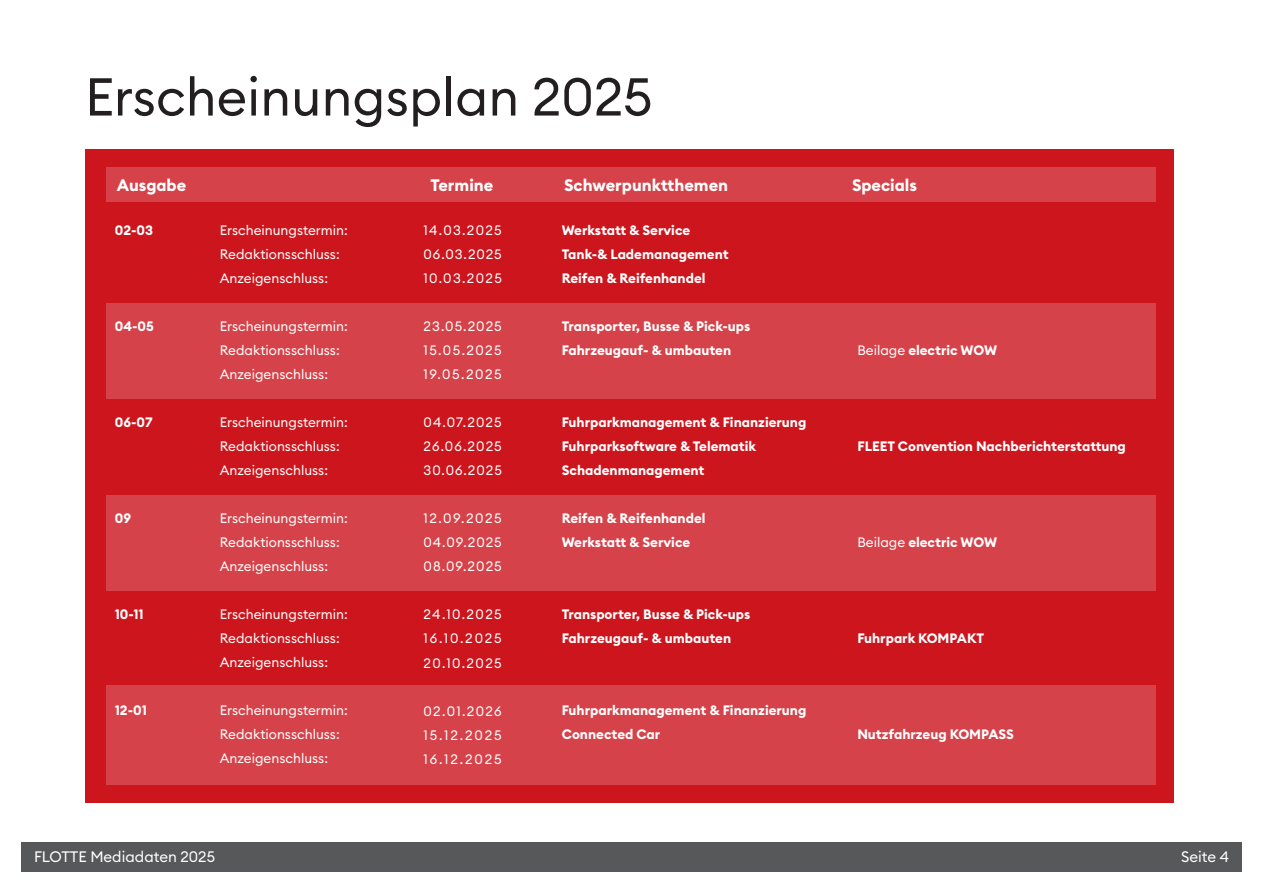
<style>
.page{position:relative;width:1263px;height:893px;background:#fff}
.page>*{position:absolute;margin:0;border:0;box-sizing:border-box;transform-origin:0 0}
.t1{font:52.5px "Euclid Circular B";color:#231f20}
.t2{font:700 16.5px "Euclid Circular B";color:#fff}
.t3{font:15px "Euclid Circular B";color:#fff}
.t4{font:13.5px "Euclid Circular B";color:#fff}
.t5{font:700 13.5px "Euclid Circular B";color:#fff}
.s1{font-weight:400}
</style>
<div class="page">
<div style="left:21px;top:842px;width:1221px;height:30px;background:#57585a"></div>
<div style="left:85px;top:149px;width:1089px;height:653px;background:#cd151d"></div>
<div style="left:106px;top:303px;width:1050px;height:95px;background:#d64249"></div>
<div style="left:106px;top:167px;width:1050px;height:34px;background:#d64249"></div>
<div style="left:106px;top:495px;width:1050px;height:96px;background:#d64249"></div>
<div style="left:106px;top:685px;width:1050px;height:99px;background:#d64249"></div>
<p class="t1" style="left:85px;top:63px;width:569px">Erscheinungsplan 2025</p>
<p class="t2" style="left:117px;top:174px;width:71px">Ausgabe</p>
<p class="t2" style="left:431px;top:174px;width:64px">Termine</p>
<p class="t2" style="left:564px;top:174px;width:166px">Schwerpunktthemen</p>
<p class="t2" style="left:852px;top:174px;width:66px">Specials</p>
<p class="t5" style="left:115px;top:222px;width:40px">02-03</p>
<p class="t4" style="left:220px;top:222px;width:130px">Erscheinungstermin:</p>
<p class="t5" style="left:562px;top:222px;width:130px">Werkstatt &amp; Service</p>
<p class="t4" style="left:220px;top:246px;width:121px">Redaktionsschluss:</p>
<p class="t5" style="left:562px;top:246px;width:168px">Tank-&amp; Lademanagement</p>
<p class="t4" style="left:220px;top:270px;width:110px">Anzeigenschluss:</p>
<p class="t5" style="left:562px;top:270px;width:145px">Reifen &amp; Reifenhandel</p>
<p class="t5" style="left:115px;top:318px;width:41px">04-05</p>
<p class="t4" style="left:220px;top:318px;width:130px">Erscheinungstermin:</p>
<p class="t5" style="left:562px;top:318px;width:190px">Transporter, Busse &amp; Pick-ups</p>
<p class="t4" style="left:220px;top:342px;width:121px">Redaktionsschluss:</p>
<p class="t5" style="left:562px;top:342px;width:171px">Fahrzeugauf- &amp; umbauten</p>
<p class="t5" style="left:857px;top:342px;width:141px"><span class="s1">Beilage</span> electric WOW</p>
<p class="t4" style="left:220px;top:366px;width:110px">Anzeigenschluss:</p>
<p class="t5" style="left:115px;top:414px;width:39px">06-07</p>
<p class="t4" style="left:220px;top:414px;width:130px">Erscheinungstermin:</p>
<p class="t5" style="left:562px;top:414px;width:246px">Fuhrparkmanagement &amp; Finanzierung</p>
<p class="t4" style="left:220px;top:438px;width:121px">Redaktionsschluss:</p>
<p class="t5" style="left:562px;top:438px;width:196px">Fuhrparksoftware &amp; Telematik</p>
<p class="t5" style="left:857px;top:438px;width:270px">FLEET Convention Nachberichterstattung</p>
<p class="t4" style="left:220px;top:462px;width:110px">Anzeigenschluss:</p>
<p class="t5" style="left:562px;top:462px;width:144px">Schadenmanagement</p>
<p class="t5" style="left:115px;top:510px;width:18px">09</p>
<p class="t4" style="left:220px;top:510px;width:130px">Erscheinungstermin:</p>
<p class="t5" style="left:562px;top:510px;width:145px">Reifen &amp; Reifenhandel</p>
<p class="t4" style="left:220px;top:534px;width:121px">Redaktionsschluss:</p>
<p class="t5" style="left:562px;top:534px;width:130px">Werkstatt &amp; Service</p>
<p class="t5" style="left:857px;top:534px;width:141px"><span class="s1">Beilage</span> electric WOW</p>
<p class="t4" style="left:220px;top:558px;width:110px">Anzeigenschluss:</p>
<p class="t5" style="left:115px;top:606px;width:30px">10-11</p>
<p class="t4" style="left:220px;top:606px;width:130px">Erscheinungstermin:</p>
<p class="t5" style="left:562px;top:606px;width:190px">Transporter, Busse &amp; Pick-ups</p>
<p class="t4" style="left:220px;top:630px;width:121px">Redaktionsschluss:</p>
<p class="t5" style="left:562px;top:630px;width:171px">Fahrzeugauf- &amp; umbauten</p>
<p class="t5" style="left:857px;top:630px;width:128px">Fuhrpark KOMPAKT</p>
<p class="t4" style="left:220px;top:654px;width:110px">Anzeigenschluss:</p>
<p class="t5" style="left:115px;top:702px;width:34px">12-01</p>
<p class="t4" style="left:220px;top:702px;width:130px">Erscheinungstermin:</p>
<p class="t5" style="left:562px;top:702px;width:246px">Fuhrparkmanagement &amp; Finanzierung</p>
<p class="t4" style="left:220px;top:726px;width:121px">Redaktionsschluss:</p>
<p class="t5" style="left:562px;top:726px;width:100px">Connected Car</p>
<p class="t5" style="left:857px;top:726px;width:158px">Nutzfahrzeug KOMPASS</p>
<p class="t4" style="left:220px;top:750px;width:110px">Anzeigenschluss:</p>
<p class="t4" style="left:423px;top:222px;width:80px">14.03.2025</p>
<p class="t4" style="left:423px;top:246px;width:80px">06.03.2025</p>
<p class="t4" style="left:423px;top:270px;width:80px">10.03.2025</p>
<p class="t4" style="left:423px;top:318px;width:80px">23.05.2025</p>
<p class="t4" style="left:423px;top:342px;width:80px">15.05.2025</p>
<p class="t4" style="left:423px;top:366px;width:80px">19.05.2025</p>
<p class="t4" style="left:423px;top:414px;width:80px">04.07.2025</p>
<p class="t4" style="left:423px;top:438px;width:80px">26.06.2025</p>
<p class="t4" style="left:423px;top:462px;width:80px">30.06.2025</p>
<p class="t4" style="left:423px;top:510px;width:80px">12.09.2025</p>
<p class="t4" style="left:423px;top:534px;width:80px">04.09.2025</p>
<p class="t4" style="left:423px;top:558px;width:80px">08.09.2025</p>
<p class="t4" style="left:423px;top:606px;width:80px">24.10.2025</p>
<p class="t4" style="left:423px;top:630px;width:80px">16.10.2025</p>
<p class="t4" style="left:423px;top:654px;width:80px">20.10.2025</p>
<p class="t4" style="left:423px;top:702px;width:80px">02.01.2026</p>
<p class="t4" style="left:423px;top:726px;width:80px">15.12.2025</p>
<p class="t4" style="left:423px;top:750px;width:80px">16.12.2025</p>
<p class="t3" style="left:34px;top:847px;width:182px">FLOTTE Mediadaten 2025</p>
<p class="t3" style="left:1181px;top:847px;width:49px">Seite 4</p>
</div>
